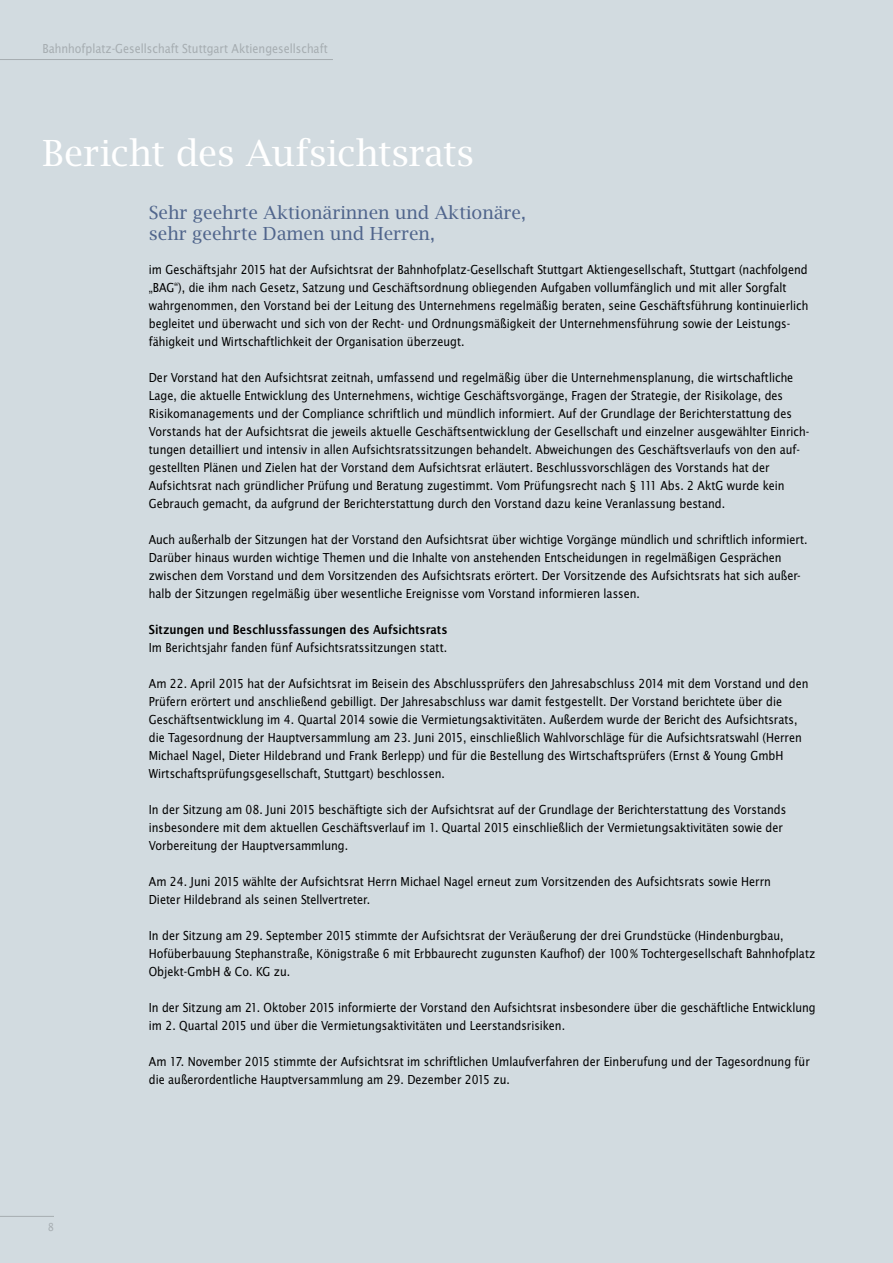
<style>
.page{position:relative;width:893px;height:1263px;background:#d2dbe0}
.page>*{position:absolute;margin:0;border:0;box-sizing:border-box;transform-origin:0 0}
.t1{font:36px "Lucida Bright";letter-spacing:-.01em;color:#fff}
.t2{font:18px/21px "Lucida Bright";color:#50658c}
.t3{font:13.5px/18px "Lucida Sans Nar EF";color:#000}
.t4{font:13.5px "Lucida Sans Nar EF";color:#a6adb1}
.t5{font:13.5px "Lucida Sans Nar EF Dem Bol";color:#000}
.t6{font:12px "Lucida Sans Nar EF";color:#a6adb1}
</style>
<div class="page">
<hr style="left:0;top:1216px;width:54px;height:1px;background:#a6adb1">
<hr style="left:0;top:59px;width:333px;height:1px;background:#a6adb1">
<p class="t4" style="left:43px;top:42px;width:287px">Bahnhofplatz-Gesellschaft Stuttgart Aktiengesellschaft</p>
<h1 class="t1" style="left:43px;top:131px;width:433px">Bericht des Aufsichtsrats</h1>
<h2 class="t2" style="left:149px;top:201px;width:379px">Sehr geehrte Aktionärinnen und Aktionäre, sehr geehrte Damen und Herren,</h2>
<p class="t3" style="left:149px;top:260px;width:661px">im Geschäftsjahr 2015 hat der Aufsichtsrat der Bahnhofplatz-Gesellschaft Stuttgart Aktiengesellschaft, Stuttgart (nachfolgend „BAG“), die ihm nach Gesetz, Satzung und Geschäftsordnung obliegenden Aufgaben vollumfänglich und mit aller Sorgfalt wahrgenommen, den Vorstand bei der Leitung des Unternehmens regelmäßig beraten, seine Geschäftsführung kontinuierlich begleitet und überwacht und sich von der Recht- und Ordnungsmäßigkeit der Unternehmensführung sowie der Leistungs&shy;fähigkeit und Wirtschaftlichkeit der Organisation überzeugt.</p>
<p class="t3" style="left:149px;top:368px;width:662px">Der Vorstand hat den Aufsichtsrat zeitnah, umfassend und regelmäßig über die Unternehmensplanung, die wirtschaftliche Lage, die aktuelle Entwicklung des Unternehmens, wichtige Geschäftsvorgänge, Fragen der Strategie, der Risikolage, des Risikomanagements und der Compliance schriftlich und mündlich informiert. Auf der Grundlage der Berichterstattung des Vorstands hat der Aufsichtsrat die jeweils aktuelle Geschäftsentwicklung der Gesellschaft und einzelner ausgewählter Einrich&shy;tungen detailliert und intensiv in allen Aufsichtsratssitzungen behandelt. Abweichungen des Geschäftsverlaufs von den auf&shy;gestellten Plänen und Zielen hat der Vorstand dem Aufsichtsrat erläutert. Beschlussvorschlägen des Vorstands hat der Aufsichtsrat nach gründlicher Prüfung und Beratung zugestimmt. Vom Prüfungsrecht nach § 111 Abs. 2 AktG wurde kein Gebrauch gemacht, da aufgrund der Berichterstattung durch den Vorstand dazu keine Veranlassung bestand.</p>
<p class="t3" style="left:149px;top:530px;width:660px">Auch außerhalb der Sitzungen hat der Vorstand den Aufsichtsrat über wichtige Vorgänge mündlich und schriftlich informiert.<br>Darüber hinaus wurden wichtige Themen und die Inhalte von anstehenden Entscheidungen in regelmäßigen Gesprächen zwischen dem Vorstand und dem Vorsitzenden des Aufsichtsrats erörtert. Der Vorsitzende des Aufsichtsrats hat sich außer&shy;halb der Sitzungen regelmäßig über wesentliche Ereignisse vom Vorstand informieren lassen.</p>
<p class="t5" style="left:149px;top:622px;width:300px">Sitzungen und Beschlussfassungen des Aufsichtsrats</p>
<p class="t3" style="left:149px;top:638px;width:300px">Im Berichtsjahr fanden fünf Aufsichtsratssitzungen statt.</p>
<p class="t3" style="left:149px;top:674px;width:661px">Am 22. April 2015 hat der Aufsichtsrat im Beisein des Abschlussprüfers den Jahresabschluss 2014 mit dem Vorstand und den Prüfern erörtert und anschließend gebilligt. Der Jahresabschluss war damit festgestellt. Der Vorstand berichtete über die Geschäftsentwicklung im 4. Quartal 2014 sowie die Vermietungsaktivitäten. Außerdem wurde der Bericht des Aufsichtsrats, die Tagesordnung der Hauptversammlung am 23. Juni 2015, einschließlich Wahlvorschläge für die Aufsichtsratswahl (Herren Michael Nagel, Dieter Hildebrand und Frank Berlepp) und für die Bestellung des Wirtschaftsprüfers (Ernst &amp; Young GmbH Wirtschaftsprüfungsgesellschaft, Stuttgart) beschlossen.</p>
<p class="t3" style="left:149px;top:800px;width:639px">In der Sitzung am 08. Juni 2015 beschäftigte sich der Aufsichtsrat auf der Grundlage der Berichterstattung des Vorstands insbesondere mit dem aktuellen Geschäftsverlauf im 1. Quartal 2015 einschließlich der Vermietungsaktivitäten sowie der<br>Vorbereitung der Hauptversammlung.</p>
<p class="t3" style="left:149px;top:872px;width:624px">Am 24. Juni 2015 wählte der Aufsichtsrat Herrn Michael Nagel erneut zum Vorsitzenden des Aufsichtsrats sowie Herrn<br>Dieter Hildebrand als seinen Stellvertreter.</p>
<p class="t3" style="left:149px;top:926px;width:668px">In der Sitzung am 29. September 2015 stimmte der Aufsichtsrat der Veräußerung der drei Grundstücke (Hindenburgbau,<br>Hofüberbauung Stephanstraße, Königstraße 6 mit Erbbaurecht zugunsten Kaufhof) der 100% Tochtergesellschaft Bahnhofplatz<br>Objekt-GmbH &amp; Co. KG zu.</p>
<p class="t3" style="left:149px;top:998px;width:668px">In der Sitzung am 21. Oktober 2015 informierte der Vorstand den Aufsichtsrat insbesondere über die geschäftliche Entwicklung im 2. Quartal 2015 und über die Vermietungsaktivitäten und Leerstandsrisiken.</p>
<p class="t3" style="left:149px;top:1052px;width:662px">Am 17. November 2015 stimmte der Aufsichtsrat im schriftlichen Umlaufverfahren der Einberufung und der Tagesordnung für die außerordentliche Hauptversammlung am 29. Dezember 2015 zu.</p>
<p class="t6" style="left:48px;top:1220px;width:8px">8</p>
</div>
